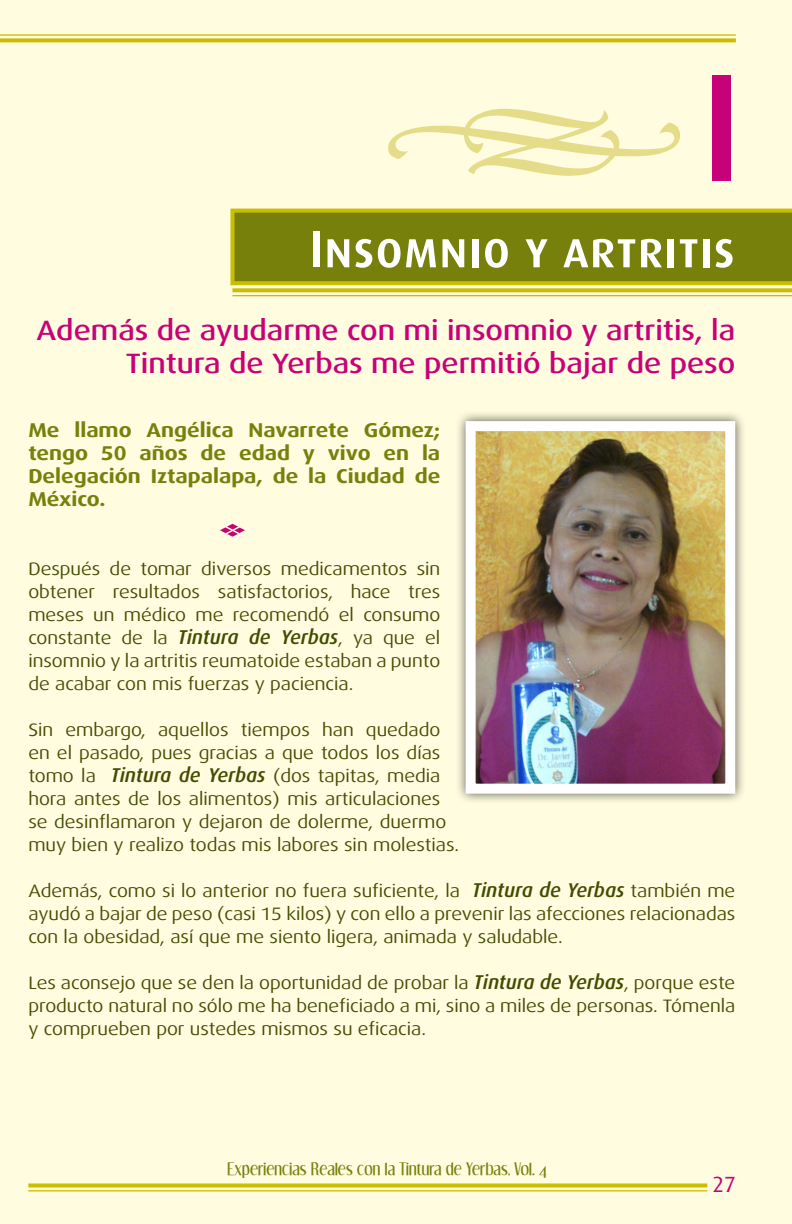
<style>
.page{position:relative;width:792px;height:1224px;background:#fffce0}
.page>*{position:absolute;margin:0;border:0;box-sizing:border-box;transform-origin:0 0}
.t1{font:700 136px "Dream Orphans";color:#c70177}
.t2{font:52px "Dax Medium Caps";color:#fff}
.t3{font:500 28px/33.6px "Dax Wide";color:#c70177;text-align:right}
.t4{font:22px "Dax";color:#c70177}
.t5{font:700 20px/23px "Dax Wide";color:#76800b;text-align:justify}
.t6{font:18px/23px "Dax Wide";color:#424c00;text-align:justify}
.t7{font:17.2px "Dream Orphans";letter-spacing:.01em;color:#76800b}
.s1{font-family:"Dax";font-weight:500;font-style:italic;font-size:20px}
</style>
<div class="page">
<svg style="left:0;top:38px;width:736px;height:4px;background:#cfc315"></svg>
<hr style="left:0;top:34px;width:736px;height:2px;background:#cbbe01">
<svg style="left:28px;top:1183px;width:679px;height:4px;background:#d1c51b"></svg>
<hr style="left:28px;top:1190px;width:679px;height:1px;background:#cbbe01">
<div style="left:455px;top:410px;width:291px;height:395px;background:#231f20;opacity:.75"></div>
<img style="left:477px;top:432px;width:247px;height:351px">
<div style="left:466px;top:421px;width:269px;height:373px;border:10px solid #fff"></div>
<svg style="left:388px;top:109px;width:292px;height:67px"></svg>
<svg style="left:230px;top:209px;width:562px;height:76px;background:#7e860a"></svg>
<svg style="left:220px;top:524px;width:25px;height:13px"></svg>
<svg style="left:232px;top:288px;width:560px;height:4px;background:#cfc313"></svg>
<hr style="left:232px;top:295px;width:560px;height:1px;background:#cbbe01">
<p class="t1" style="left:707px;top:60px;width:31px">I</p>
<p class="t2" style="left:309px;top:220px;width:427px">Insomnio y artritis</p>
<p class="t3" style="left:37px;top:313px;width:700px">Además de ayudarme con mi insomnio y artritis, la<br>Tintura de Yerbas me permitió bajar de peso</p>
<p class="t5" style="left:28px;top:418px;width:414px">Me llamo Angélica Navarrete Gómez; tengo 50 años de edad y vivo en la Delegación Iztapalapa, de la Ciudad de México.</p>
<p class="t6" style="left:28px;top:557px;width:414px">Después de tomar diversos medicamentos sin obtener resultados satisfactorios, hace tres meses un médico me recomendó el consumo constante de la <span class="s1">Tintura de Yerbas</span>, ya que el insomnio y la artritis reumatoide estaban a punto de acabar con mis fuerzas y paciencia.</p>
<p class="t6" style="left:28px;top:718px;width:432px;text-align:left">Sin embargo, aquellos tiempos han quedado en el pasado, pues gracias a que todos los días tomo la <span class="s1">Tintura de Yerbas</span> (dos tapitas, media hora antes de los alimentos) mis articulaciones se desinflamaron y dejaron de dolerme, duermo muy bien y realizo todas mis labores sin molestias.</p>
<p class="t6" style="left:28px;top:879px;width:709px">Además, como si lo anterior no fuera suficiente, la <span class="s1">Tintura de Yerbas</span> también me ayudó a bajar de peso (casi 15 kilos) y con ello a prevenir las afecciones relacionadas con la obesidad, así que me siento ligera, animada y saludable.</p>
<p class="t6" style="left:28px;top:971px;width:709px">Les aconsejo que se den la oportunidad de probar la <span class="s1">Tintura de Yerbas</span>, porque este producto natural no sólo me ha beneficiado a mi, sino a miles de personas. Tómenla y comprueben por ustedes mismos su eficacia.</p>
<p class="t7" style="left:228px;top:1160px;width:321px">Experiencias Reales con la Tintura de Yerbas, Vol. 4</p>
<p class="t4" style="left:713px;top:1172px;width:25px">27</p>
</div>
